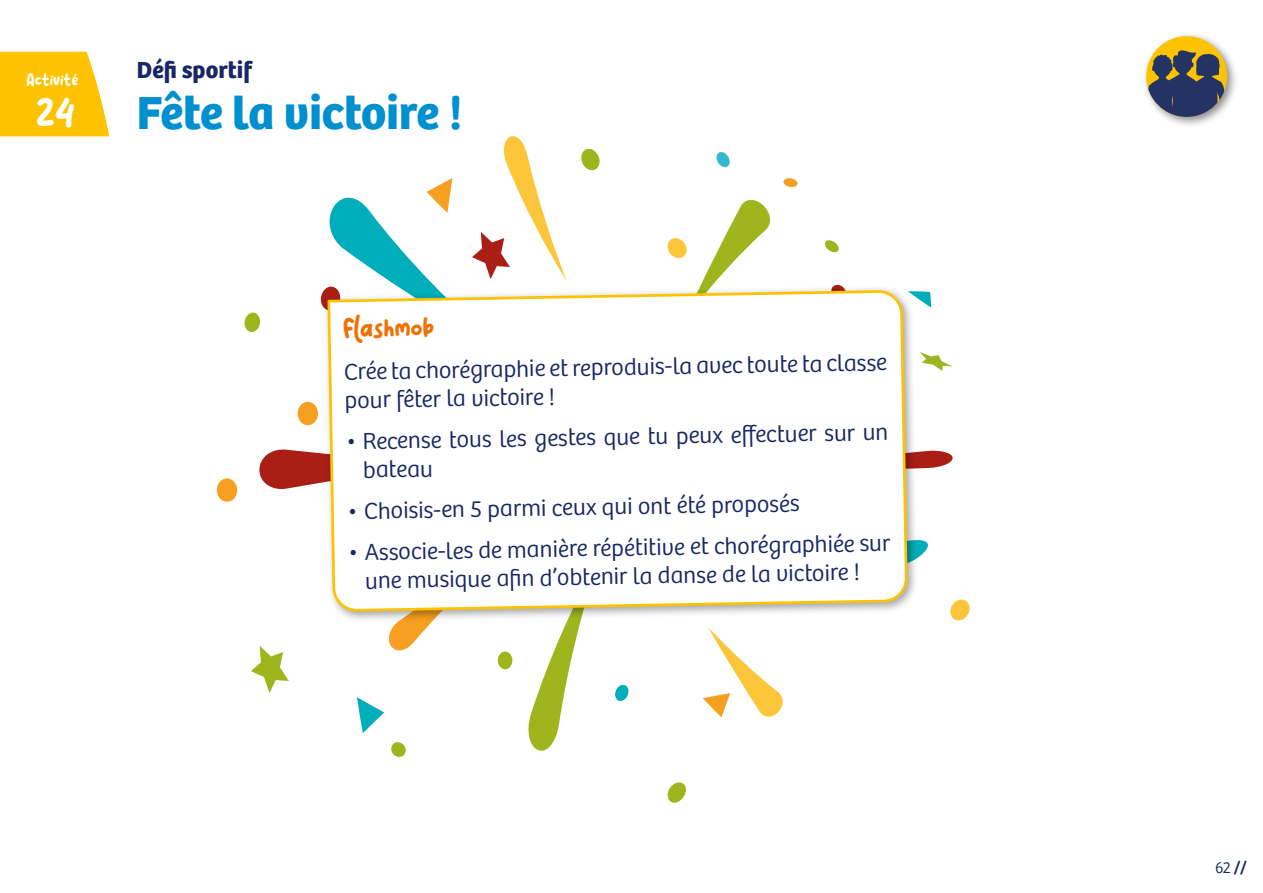
<style>
.page{position:relative;width:1263px;height:893px;background:#fff}
.page>*{position:absolute;margin:0;border:0;box-sizing:border-box;transform-origin:0 0}
.t1{font:700 48px "Bree";color:#008fcf}
.t2{font:37.5px "Pulang";color:#fff}
.t3{font:300 24px/28.5px "Bree";color:#182865}
.t4{font:700 24px "Bree";letter-spacing:.005em;color:#182865}
.t5{font:24px "Pulang";color:#ee7203}
.t6{font:300 16.5px "Bree";color:#182865;scale:.96 1}
.t7{font:15px "Pulang";color:#fff}
.s1{font-weight:400}
</style>
<div class="page">
<svg style="left:259px;top:449px;width:64px;height:40px;background:#b7453e"></svg>
<div style="left:298px;top:402px;width:20px;height:23px;background:#f69f21;border-radius:50%"></div>
<div style="left:217px;top:478px;width:20px;height:24px;background:#f69f21;border-radius:50%"></div>
<svg style="left:950px;top:599px;width:20px;height:22px"></svg>
<svg style="left:581px;top:148px;width:19px;height:23px"></svg>
<div style="left:244px;top:313px;width:16px;height:19px;background:#9fb51e;border-radius:50%"></div>
<svg style="left:528px;top:623px;width:52px;height:128px"></svg>
<svg style="left:615px;top:684px;width:14px;height:17px"></svg>
<svg style="left:388px;top:623px;width:125px;height:47px"></svg>
<div style="left:391px;top:742px;width:15px;height:15px;background:#9fb51e;border-radius:50%"></div>
<svg style="left:320px;top:286px;width:21px;height:24px"></svg>
<svg style="left:357px;top:697px;width:27px;height:36px"></svg>
<svg style="left:251px;top:646px;width:38px;height:47px"></svg>
<svg style="left:329px;top:136px;width:238px;height:149px"></svg>
<svg style="left:919px;top:450px;width:34px;height:19px"></svg>
<svg style="left:919px;top:540px;width:9px;height:17px"></svg>
<svg style="left:667px;top:199px;width:104px;height:86px"></svg>
<svg style="left:667px;top:782px;width:19px;height:21px"></svg>
<svg style="left:783px;top:178px;width:15px;height:9px"></svg>
<svg style="left:716px;top:152px;width:14px;height:16px"></svg>
<svg style="left:825px;top:240px;width:14px;height:13px"></svg>
<svg style="left:703px;top:627px;width:80px;height:91px"></svg>
<svg style="left:919px;top:291px;width:12px;height:17px"></svg>
<svg style="left:920px;top:352px;width:32px;height:19px"></svg>
<svg style="left:0;top:52px;width:109px;height:84px;background:#fdc817"></svg>
<div style="left:323px;top:285px;width:596px;height:338px;background:#000;opacity:.35"></div>
<svg style="left:326px;top:291px;width:580px;height:319px"></svg>
<div style="left:1141px;top:31px;width:97px;height:97px;background:#000;opacity:.45"></div>
<div style="left:1146px;top:36px;width:81px;height:81px;background:#fdc300;border-radius:50%"></div>
<svg style="left:1146px;top:50px;width:79px;height:67px"></svg>
<p class="t7" style="left:26px;top:70px;width:53px">Activité</p>
<h2 class="t2" style="left:37px;top:86px;width:39px">24</h2>
<p class="t4" style="left:137px;top:56px;width:117px">Défi sportif</p>
<h1 class="t1" style="left:137px;top:84px;width:327px">Fête la victoire !</h1>
<p class="t5" style="left:343px;top:313px;width:92px;rotate:-1deg">Flashmob</p>
<p class="t3" style="left:344px;top:358px;width:544px;rotate:-1deg">Crée ta chorégraphie et reproduis-la avec toute ta classe pour fêter la victoire !</p>
<p class="t3" style="left:362px;top:427px;width:527px;text-indent:-17px;rotate:-1deg">• Recense tous les gestes que tu peux eff ectuer sur un bateau</p>
<p class="t3" style="left:346px;top:497px;width:455px;rotate:-1deg">• Choisis-en 5 parmi ceux qui ont été proposés</p>
<p class="t3" style="left:347px;top:539px;width:544px;text-align:center;rotate:-1deg">• Associe-les de manière répétitive et chorégraphiée sur une musique afi n d’obtenir la danse de la victoire !</p>
<p class="t6" style="left:1215px;top:858px;width:34px">62 <span class="s1">//</span></p>
</div>
